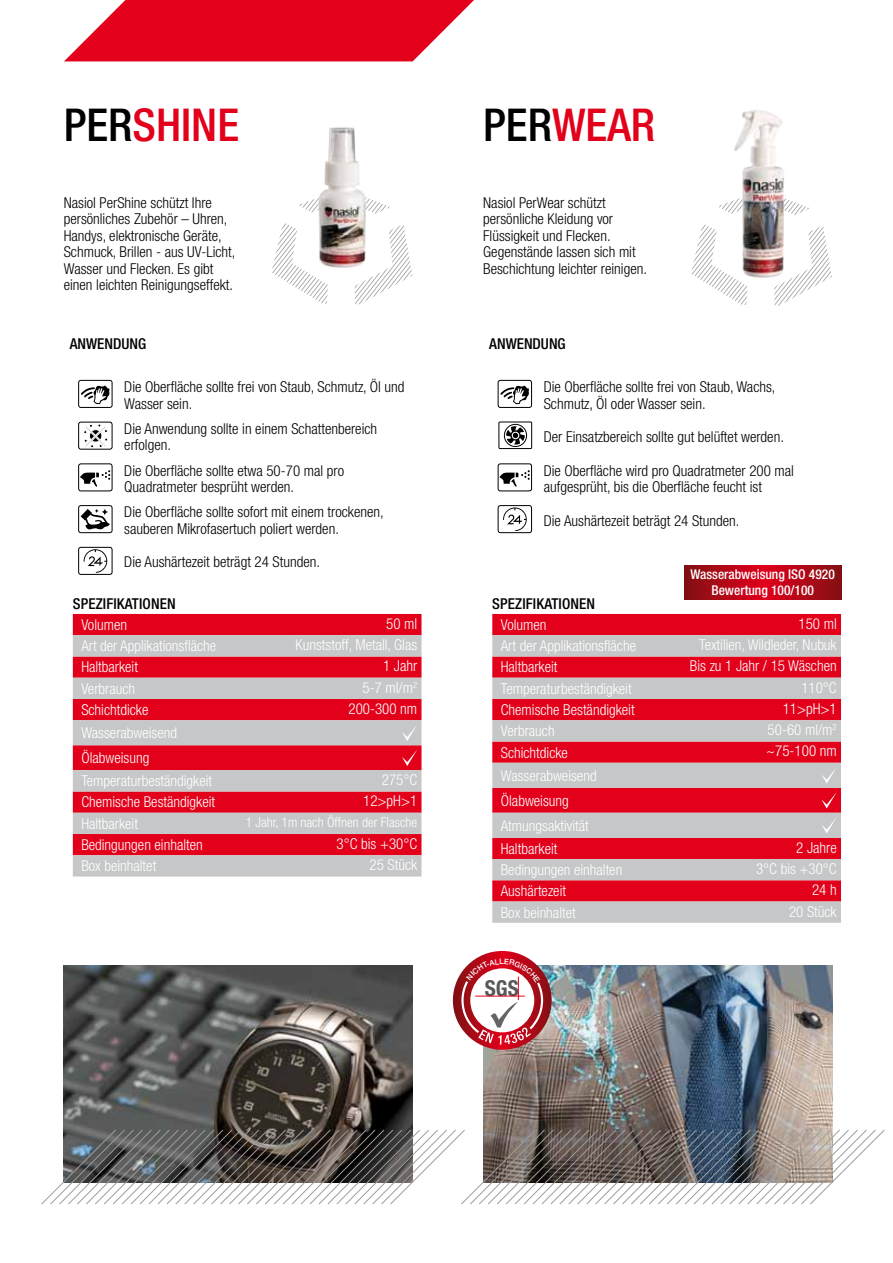
<style>
.page{position:relative;width:893px;height:1263px;background:#fff}
.page>*{position:absolute;margin:0;border:0;box-sizing:border-box;transform-origin:0 0}
.t1{font:500 condensed 45.3px "Helvetica Neue LT Pro";color:#e2001a}
.t2{font:700 condensed 21.9px "Helvetica Neue LT Pro";color:#58585a}
.t3{font:300 condensed 15px/16.5px "Helvetica Neue LT Pro";color:#000}
.t4{font:300 condensed 15px/25px "Helvetica Neue LT Pro";color:#fff}
.t5{font:500 condensed 15px "Helvetica Neue LT Pro";letter-spacing:.01em;color:#000}
.t6{font:500 condensed 13.5px/15.6px "Helvetica Neue LT Pro";color:#fff;text-align:center}
.t7{font:300 condensed 13.5px "Helvetica Neue LT Pro";color:#fff}
.s1{color:#000}
</style>
<div class="page">
<svg style="left:81px;top:385px;width:29px;height:20px"></svg>
<div style="left:78px;top:380px;width:34px;height:28px;border:1px solid #000;border-radius:2px"></div>
<svg style="left:84px;top:424px;width:24px;height:23px"></svg>
<div style="left:78px;top:422px;width:34px;height:27px;border:1px solid #000;border-radius:2px"></div>
<svg style="left:80px;top:470px;width:30px;height:17px"></svg>
<div style="left:78px;top:464px;width:34px;height:27px;border:1px solid #000;border-radius:2px"></div>
<svg style="left:81px;top:508px;width:29px;height:22px"></svg>
<div style="left:78px;top:505px;width:34px;height:28px;border:1px solid #000;border-radius:2px"></div>
<svg style="left:84px;top:549px;width:23px;height:24px"></svg>
<div style="left:78px;top:547px;width:34px;height:28px;border:1px solid #000;border-radius:2px"></div>
<svg style="left:500px;top:385px;width:29px;height:20px"></svg>
<div style="left:498px;top:380px;width:34px;height:28px;border:1px solid #000;border-radius:2px"></div>
<svg style="left:506px;top:426px;width:19px;height:19px"></svg>
<div style="left:504px;top:424px;width:23px;height:23px;border:1px solid #000;border-radius:50%"></div>
<div style="left:499px;top:422px;width:33px;height:27px;border:1px solid #000"></div>
<svg style="left:500px;top:470px;width:30px;height:17px"></svg>
<div style="left:498px;top:464px;width:34px;height:27px;border:1px solid #000;border-radius:2px"></div>
<svg style="left:503px;top:507px;width:24px;height:24px"></svg>
<div style="left:498px;top:505px;width:34px;height:28px;border:1px solid #000;border-radius:2px"></div>
<svg style="left:691px;top:202px;width:141px;height:104px"></svg>
<svg style="left:272px;top:198px;width:140px;height:107px"></svg>
<img style="left:64px;top:965px;width:348px;height:164px">
<img style="left:484px;top:965px;width:348px;height:164px">
<svg style="left:41px;top:1129px;width:844px;height:75px"></svg>
<img style="left:315px;top:127px;width:53px;height:145px">
<svg style="left:64px;top:0;width:410px;height:61px;background:#e6263c"></svg>
<img style="left:727px;top:110px;width:68px;height:171px">
<svg style="left:684px;top:566px;width:157px;height:33px;background:#b10716"></svg>
<svg style="left:453px;top:951px;width:99px;height:99px"></svg>
<div style="left:73px;top:614px;width:348px;height:21px;background:#e2001a"></div>
<svg style="left:73px;top:635px;width:348px;height:241px;background:#d26d7a"></svg>
<svg style="left:402px;top:724px;width:15px;height:17px"></svg>
<svg style="left:402px;top:749px;width:15px;height:17px"></svg>
<div style="left:492px;top:614px;width:349px;height:287px;background:#e2001a"></div>
<svg style="left:492px;top:635px;width:349px;height:245px;background:#d26f7b"></svg>
<svg style="left:492px;top:901px;width:349px;height:22px;background:#c7c5c6"></svg>
<svg style="left:821px;top:767px;width:16px;height:16px"></svg>
<svg style="left:821px;top:792px;width:16px;height:16px"></svg>
<svg style="left:821px;top:817px;width:16px;height:16px"></svg>
<svg style="left:460px;top:958px;width:84px;height:86px"></svg>
<h1 class="t1" style="left:64px;top:98px;width:177px"><span class="s1">PER</span>SHINE</h1>
<h1 class="t1" style="left:483px;top:98px;width:173px"><span class="s1">PER</span>WEAR</h1>
<p class="t3" style="left:64px;top:194px;width:173px">Nasiol PerShine schützt Ihre persönliches Zubehör – Uhren,<br>Handys, elektronische Geräte,<br>Schmuck, Brillen - aus UV-Licht,<br>Wasser und Flecken. Es gibt einen leichten Reinigungseffekt.</p>
<p class="t3" style="left:483px;top:194px;width:165px">Nasiol PerWear schützt persönliche Kleidung vor<br>Flüssigkeit und Flecken.<br>Gegenstände lassen sich mit<br>Beschichtung leichter reinigen.</p>
<p class="t5" style="left:70px;top:335px;width:78px">ANWENDUNG</p>
<p class="t3" style="left:124px;top:378px;width:282px">Die Oberfläche sollte frei von Staub, Schmutz, Öl und<br>Wasser sein.</p>
<p class="t3" style="left:124px;top:420px;width:254px">Die Anwendung sollte in einem Schattenbereich erfolgen.</p>
<p class="t3" style="left:124px;top:462px;width:221px">Die Oberfläche sollte etwa 50-70 mal pro<br>Quadratmeter besprüht werden.</p>
<p class="t3" style="left:124px;top:504px;width:261px">Die Oberfläche sollte sofort mit einem trockenen, sauberen Mikrofasertuch poliert werden.</p>
<p class="t3" style="left:124px;top:554px;width:197px">Die Aushärtezeit beträgt 24 Stunden.</p>
<p class="t5" style="left:73px;top:594px;width:104px">SPEZIFIKATIONEN</p>
<p class="t4" style="left:81px;top:612px;width:47px">Volumen</p>
<p class="t4" style="left:386px;top:611px;width:33px">50 ml</p>
<p class="t4" style="left:81px;top:633px;width:137px">Art der Applikationsfläche</p>
<p class="t4" style="left:296px;top:632px;width:123px">Kunststoff, Metall, Glas</p>
<p class="t4" style="left:81px;top:654px;width:58px">Haltbarkeit</p>
<p class="t4" style="left:383px;top:653px;width:36px">1 Jahr</p>
<p class="t4" style="left:81px;top:676px;width:55px">Verbrauch</p>
<p class="t4" style="left:363px;top:675px;width:56px">5-7 ml/m<sup>2</sup></p>
<p class="t4" style="left:81px;top:697px;width:69px">Schichtdicke</p>
<p class="t4" style="left:348px;top:696px;width:70px">200-300 nm</p>
<p class="t4" style="left:81px;top:720px;width:97px">Wasserabweisend<br>Ölabweisung</p>
<p class="t4" style="left:81px;top:768px;width:132px">Temperaturbeständigkeit</p>
<p class="t4" style="left:382px;top:767px;width:37px">275°C</p>
<p class="t4" style="left:81px;top:789px;width:135px">Chemische Beständigkeit</p>
<p class="t4" style="left:363px;top:788px;width:56px">12&gt;pH&gt;1</p>
<p class="t4" style="left:81px;top:811px;width:58px">Haltbarkeit</p>
<p class="t7" style="left:246px;top:814px;width:173px">1 Jahr, 1m nach Öffnen der Flasche</p>
<p class="t4" style="left:81px;top:832px;width:123px">Bedingungen einhalten</p>
<p class="t4" style="left:337px;top:831px;width:82px">3°C bis +30°C</p>
<p class="t4" style="left:81px;top:853px;width:76px">Box beinhaltet</p>
<p class="t4" style="left:370px;top:852px;width:49px">25 Stück</p>
<p class="t5" style="left:489px;top:335px;width:78px">ANWENDUNG</p>
<p class="t3" style="left:544px;top:378px;width:233px">Die Oberfläche sollte frei von Staub, Wachs,<br>Schmutz, Öl oder Wasser sein.</p>
<p class="t3" style="left:544px;top:428px;width:242px">Der Einsatzbereich sollte gut belüftet werden.</p>
<p class="t3" style="left:544px;top:462px;width:252px">Die Oberfläche wird pro Quadratmeter 200 mal aufgesprüht, bis die Oberfläche feucht ist</p>
<p class="t3" style="left:544px;top:512px;width:197px">Die Aushärtezeit beträgt 24 Stunden.</p>
<p class="t6" style="left:690px;top:567px;width:146px">Wasserabweisung ISO 4920<br>Bewertung 100/100</p>
<p class="t5" style="left:492px;top:594px;width:104px">SPEZIFIKATIONEN</p>
<p class="t4" style="left:501px;top:612px;width:47px">Volumen</p>
<p class="t4" style="left:798px;top:611px;width:40px">150 ml</p>
<p class="t4" style="left:501px;top:633px;width:137px">Art der Applikationsfläche</p>
<p class="t4" style="left:699px;top:632px;width:139px">Textilien, Wildleder, Nubuk</p>
<p class="t4" style="left:501px;top:654px;width:58px">Haltbarkeit</p>
<p class="t4" style="left:690px;top:653px;width:148px">Bis zu 1 Jahr / 15 Wäschen</p>
<p class="t4" style="left:501px;top:676px;width:132px">Temperaturbeständigkeit</p>
<p class="t4" style="left:801px;top:675px;width:37px">110°C</p>
<p class="t4" style="left:501px;top:697px;width:135px">Chemische Beständigkeit</p>
<p class="t4" style="left:783px;top:696px;width:56px">11&gt;pH&gt;1</p>
<p class="t4" style="left:501px;top:718px;width:55px">Verbrauch</p>
<p class="t4" style="left:768px;top:717px;width:71px">50-60 ml/m<sup>2</sup></p>
<p class="t4" style="left:501px;top:739px;width:69px">Schichtdicke</p>
<p class="t4" style="left:766px;top:738px;width:72px">~75-100 nm</p>
<p class="t4" style="left:501px;top:763px;width:97px">Wasserabweisend<br>Ölabweisung<br>Atmungsaktivität</p>
<p class="t4" style="left:501px;top:836px;width:58px">Haltbarkeit</p>
<p class="t4" style="left:796px;top:835px;width:42px">2 Jahre</p>
<p class="t4" style="left:501px;top:857px;width:123px">Bedingungen einhalten</p>
<p class="t4" style="left:756px;top:856px;width:82px">3°C bis +30°C</p>
<p class="t4" style="left:501px;top:878px;width:67px">Aushärtezeit</p>
<p class="t4" style="left:812px;top:877px;width:26px">24 h</p>
<p class="t4" style="left:501px;top:899px;width:76px">Box beinhaltet</p>
<p class="t4" style="left:789px;top:898px;width:49px">20 Stück</p>
<h2 class="t2" style="left:485px;top:975px;width:35px">SGS</h2>
</div>
